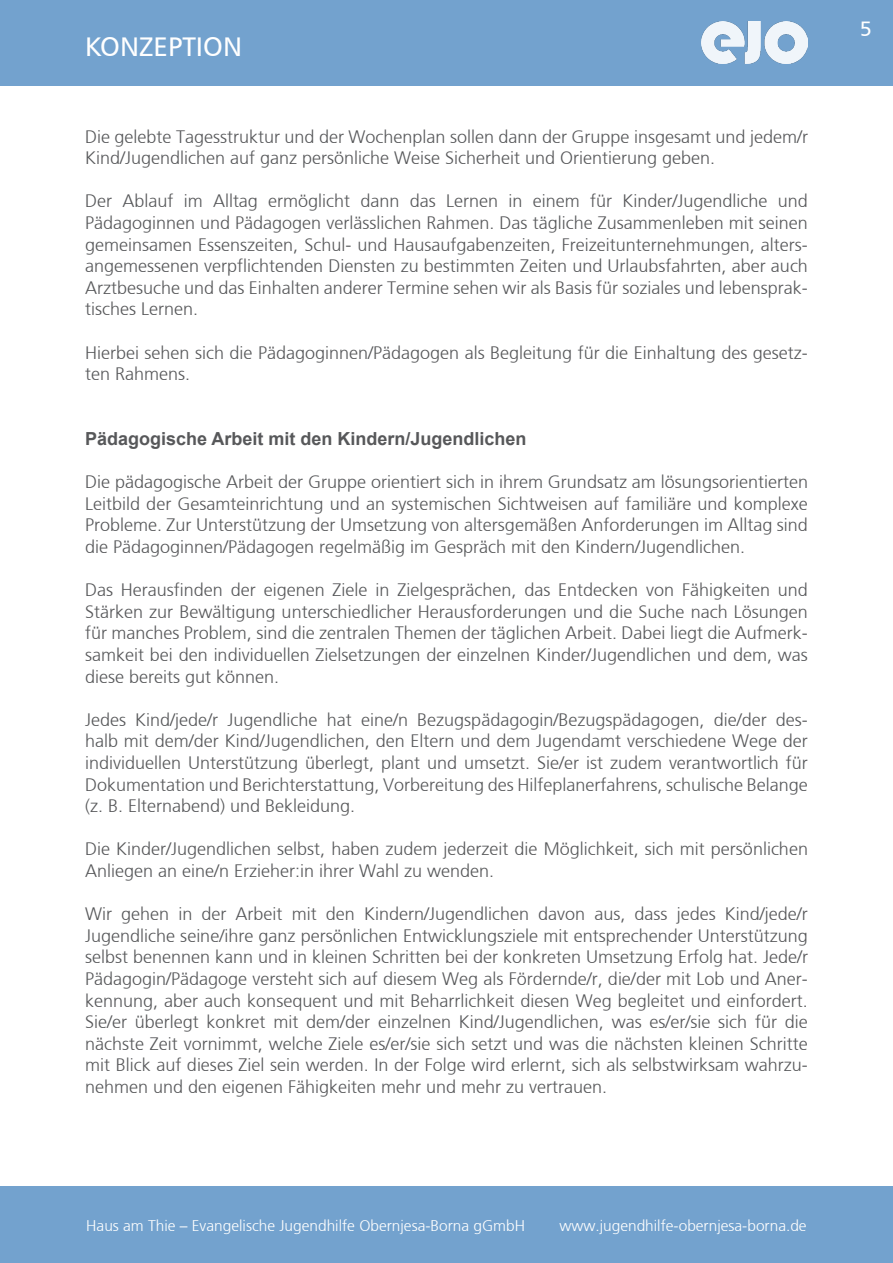
<style>
.page{position:relative;width:893px;height:1263px;background:#fff}
.page>*{position:absolute;margin:0;border:0;box-sizing:border-box;transform-origin:0 0}
.t1{font:27px "Frutiger";color:#fff}
.t2{font:21px "Frutiger";color:#fff}
.ArialBold{font:300 18px/21.6px "Frutiger";color:#57585a;text-align:justify}
.ArialBold-2{font:700 18px "Arial";color:#57585a}
.t3{font:300 15.45px "Frutiger";color:#fff}
</style>
<div class="page">
<div style="left:0;top:0;width:893px;height:85px;background:#73a2ce"></div>
<img style="left:702px;top:21px;width:106px;height:43px">
<div style="left:0;top:1186px;width:893px;height:77px;background:#73a2ce"></div>
<p class="t1" style="left:85px;top:29px;width:158px">KONZEPTION</p>
<p class="ArialBold" style="left:85px;top:126px;width:724px">Die gelebte Tagesstruktur und der Wochenplan sollen dann der Gruppe insgesamt und jedem/r<br>Kind/Jugendlichen auf ganz persönliche Weise Sicherheit und Orientierung geben.</p>
<p class="ArialBold" style="left:85px;top:190px;width:724px">Der Ablauf im Alltag ermöglicht dann das Lernen in einem für Kinder/Jugendliche und Pädagoginnen und Pädagogen verlässlichen Rahmen. Das tägliche Zusammenleben mit seinen gemeinsamen Essenszeiten, Schul- und Hausaufgabenzeiten, Freizeitunternehmungen, alters&shy;angemessenen verpflichtenden Diensten zu bestimmten Zeiten und Urlaubsfahrten, aber auch Arztbesuche und das Einhalten anderer Termine sehen wir als Basis für soziales und lebensprak&shy;tisches Lernen.</p>
<p class="ArialBold" style="left:85px;top:342px;width:724px">Hierbei sehen sich die Pädagoginnen/Pädagogen als Begleitung für die Einhaltung des gesetz&shy;ten Rahmens.</p>
<p class="ArialBold-2" style="left:85px;top:426px;width:443px">Pädagogische Arbeit mit den Kindern/Jugendlichen</p>
<p class="ArialBold" style="left:85px;top:471px;width:724px">Die pädagogische Arbeit der Gruppe orientiert sich in ihrem Grundsatz am lösungsorientierten Leitbild der Gesamteinrichtung und an systemischen Sichtweisen auf familiäre und komplexe Probleme. Zur Unterstützung der Umsetzung von altersgemäßen Anforderungen im Alltag sind die Pädagoginnen/Pädagogen regelmäßig im Gespräch mit den Kindern/Jugendlichen.</p>
<p class="ArialBold" style="left:85px;top:579px;width:724px">Das Herausfinden der eigenen Ziele in Zielgesprächen, das Entdecken von Fähigkeiten und Stärken zur Bewältigung unterschiedlicher Herausforderungen und die Suche nach Lösungen für manches Problem, sind die zentralen Themen der täglichen Arbeit. Dabei liegt die Aufmerk&shy;samkeit bei den individuellen Zielsetzungen der einzelnen Kinder/Jugendlichen und dem, was diese bereits gut können.</p>
<p class="ArialBold" style="left:85px;top:709px;width:724px">Jedes Kind/jede/r Jugendliche hat eine/n Bezugspädagogin/Bezugspädagogen, die/der des&shy;halb mit dem/der Kind/Jugendlichen, den Eltern und dem Jugendamt verschiedene Wege der individuellen Unterstützung überlegt, plant und umsetzt. Sie/er ist zudem verantwortlich für Dokumentation und Berichterstattung, Vorbereitung des Hilfeplanerfahrens, schulische Belange (z. B. Elternabend) und Bekleidung.</p>
<p class="ArialBold" style="left:85px;top:838px;width:724px">Die Kinder/Jugendlichen selbst, haben zudem jederzeit die Möglichkeit, sich mit persönlichen<br>Anliegen an eine/n Erzieher:in ihrer Wahl zu wenden.</p>
<p class="ArialBold" style="left:85px;top:903px;width:724px">Wir gehen in der Arbeit mit den Kindern/Jugendlichen davon aus, dass jedes Kind/jede/r Jugendliche seine/ihre ganz persönlichen Entwicklungsziele mit entsprechender Unterstützung selbst benennen kann und in kleinen Schritten bei der konkreten Umsetzung Erfolg hat. Jede/r Pädagogin/Pädagoge versteht sich auf diesem Weg als Fördernde/r, die/der mit Lob und Aner&shy;kennung, aber auch konsequent und mit Beharrlichkeit diesen Weg begleitet und einfordert.<br>Sie/er überlegt konkret mit dem/der einzelnen Kind/Jugendlichen, was es/er/sie sich für die nächste Zeit vornimmt, welche Ziele es/er/sie sich setzt und was die nächsten kleinen Schritte mit Blick auf dieses Ziel sein werden. In der Folge wird erlernt, sich als selbstwirksam wahrzu&shy;nehmen und den eigenen Fähigkeiten mehr und mehr zu vertrauen.</p>
<p class="t3" style="left:86px;top:1217px;width:440px">Haus am Thie – Evangelische Jugendhilfe Obernjesa-Borna gGmbH</p>
<p class="t3" style="left:559px;top:1217px;width:249px">www.jugendhilfe-obernjesa-borna.de</p>
<p class="t2" style="left:860px;top:16px;width:14px">5</p>
</div>
